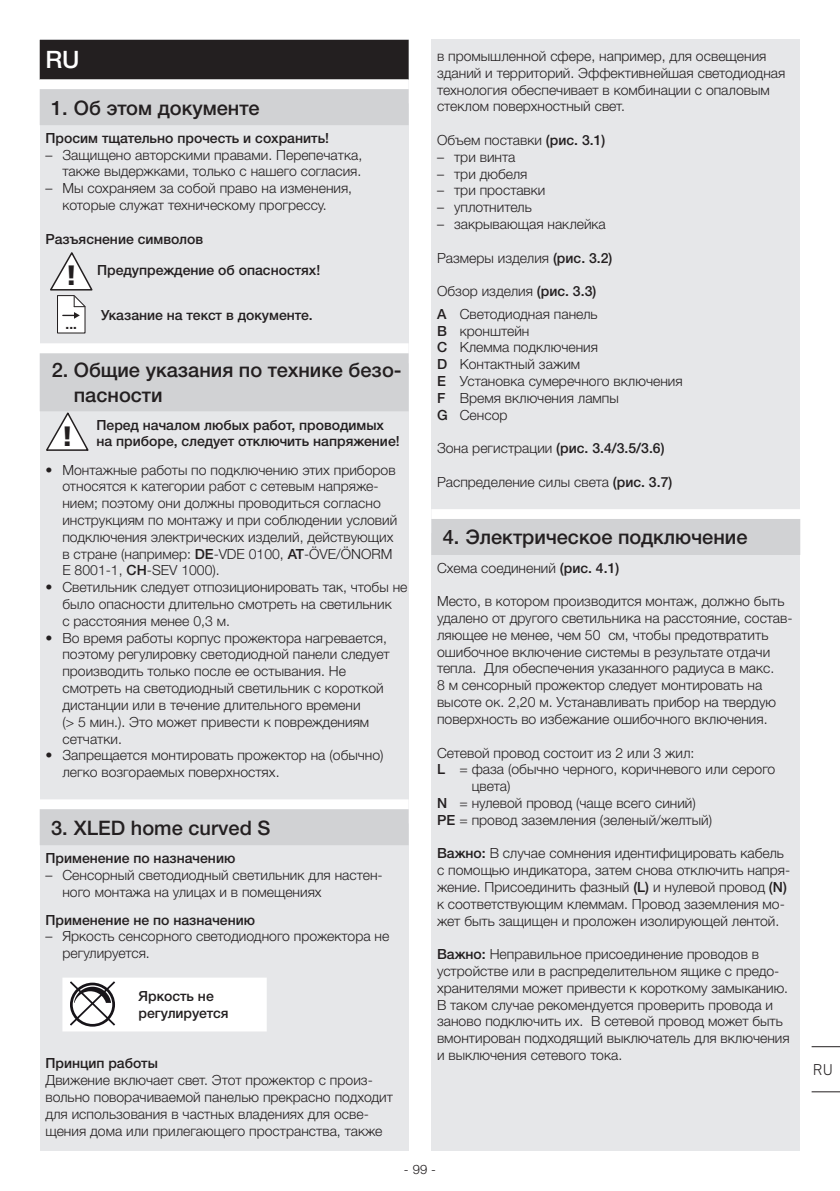
<style>
.page{position:relative;width:840px;height:1191px;background:#fff}
.page>*{position:absolute;margin:0;border:0;box-sizing:border-box;transform-origin:0 0}
.t1{font:900 28px "Frutiger LT Com";color:#231f20}
.t2{font:500 24px "Helvetica Neue LTW1 G";color:#fff}
.t3{font:500 20px/24px "Helvetica Neue LTW1 G";color:#231f20}
.t4{font:300 16px "DIN Next W1 G";color:#231f20}
.t5{font:300 14px/16.8px "Helvetica Neue LTW1 G";color:#231f20}
.t6{font:500 14px/16.8px "Helvetica Neue LTW1 G";color:#231f20}
.t7{font:700 13.4px "Helvetica Neue LT Pro";color:#231f20}
.t8{font:300 13px "Helvetica Neue LTW1 G";color:#231f20}
.s1{font-family:"Frutiger LT Com";font-weight:900;font-size:28px}
.s2{font-weight:500}
.s3{font-weight:300}
</style>
<div class="page">
<div style="left:431px;top:40px;width:368px;height:1111px;background:#e6e7e9"></div>
<div style="left:431px;top:509px;width:368px;height:24px;background:#fff"></div>
<div style="left:431px;top:519px;width:368px;height:36px;background:#d1d2d4"></div>
<div style="left:40px;top:40px;width:368px;height:1111px;background:#e6e7e9"></div>
<div style="left:40px;top:40px;width:368px;height:40px;background:#231f20"></div>
<div style="left:40px;top:79px;width:368px;height:24px;background:#fff"></div>
<div style="left:40px;top:89px;width:368px;height:36px;background:#d1d2d4"></div>
<div style="left:40px;top:343px;width:368px;height:20px;background:#fff"></div>
<div style="left:40px;top:353px;width:368px;height:58px;background:#d1d2d4"></div>
<div style="left:40px;top:799px;width:368px;height:24px;background:#fff"></div>
<div style="left:40px;top:809px;width:368px;height:36px;background:#d1d2d4"></div>
<svg style="left:50px;top:252px;width:42px;height:81px"></svg>
<svg style="left:62px;top:978px;width:204px;height:53px;background:#efeeef"></svg>
<svg style="left:46px;top:412px;width:42px;height:39px"></svg>
<svg style="left:811px;top:1046px;width:28px;height:1px"></svg>
<svg style="left:811px;top:1091px;width:28px;height:1px"></svg>
<h2 class="t2" style="left:45px;top:45px;width:36px">RU</h2>
<h3 class="t3" style="left:51px;top:96px;width:210px">1. Об этом документе</h3>
<p class="t6" style="left:45px;top:129px;width:285px">Просим тщательно прочесть и сохранить!</p>
<p class="t5" style="left:45px;top:146px;width:318px;text-align:right">– Защищено авторскими правами. Перепечатка, также выдержками, только с нашего согласия.</p>
<p class="t5" style="left:45px;top:180px;width:308px;text-align:center">– Мы сохраняем за собой право на изменения, которые служат техническому прогрессу.</p>
<p class="t6" style="left:45px;top:230px;width:159px">Разъяснение символов</p>
<p class="t6" style="left:65px;top:262px;width:256px"><span class="s1">!</span> Предупреждение об опасностях!</p>
<p class="t7" style="left:66px;top:315px;width:13px">...</p>
<p class="t6" style="left:101px;top:306px;width:211px">Указание на текст в документе.</p>
<h3 class="t3" style="left:74px;top:358px;width:329px;text-indent:-22px">2. Общие указания по технике безо&shy;пасности</h3>
<p class="t6" style="left:96px;top:416px;width:304px">Перед началом любых работ, проводимых на приборе, следует отключить напряжение!</p>
<p class="t5" style="left:62px;top:461px;width:336px;text-indent:-17px">• Монтажные работы по подключению этих приборов относятся к категории работ с сетевым напряже&shy;нием; поэтому они должны проводиться согласно инструкциям по монтажу и при соблюдении условий подключения электрических изделий, действующих в стране (например: <span class="s2">DE</span>-VDE 0100, <span class="s2">AT</span>-ÖVE/ÖNORM E 8001-1, <span class="s2">CH</span>-SEV 1000).</p>
<p class="t5" style="left:62px;top:579px;width:346px;text-indent:-17px">• Светильник следует отпозиционировать так, чтобы не было опасности длительно смотреть на светильник<br>с расстояния менее 0,3 м.</p>
<p class="t5" style="left:62px;top:629px;width:329px;text-indent:-17px">• Во время работы корпус прожектора нагревается, поэтому регулировку светодиодной панели следует производить только после ее остывания. Не смотреть на светодиодный светильник с короткой дистанции или в течение длительного времени<br>(&gt; 5 мин.). Это может привести к повреждениям сетчатки.</p>
<p class="t5" style="left:62px;top:747px;width:322px;text-indent:-17px">• Запрещается монтировать прожектор на (обычно) легко возгораемых поверхностях.</p>
<h1 class="t1" style="left:61px;top:419px;width:14px">!</h1>
<h3 class="t3" style="left:51px;top:815px;width:221px">3. XLED home curved S</h3>
<p class="t6" style="left:45px;top:849px;width:191px">Применение по назначению</p>
<p class="t5" style="left:62px;top:866px;width:322px;text-indent:-17px">– Сенсорный светодиодный светильник для настен&shy;ного монтажа на улицах и в помещениях</p>
<p class="t6" style="left:45px;top:911px;width:211px">Применение не по назначению</p>
<p class="t5" style="left:62px;top:928px;width:328px;text-indent:-17px">– Яркость сенсорного светодиодного прожектора не регулируется.</p>
<p class="t6" style="left:138px;top:987px;width:91px">Яркость не регулируется</p>
<p class="t6" style="left:45px;top:1055px;width:114px">Принцип работы</p>
<p class="t5" style="left:45px;top:1071px;width:349px">Движение включает свет. Этот прожектор с произ&shy;вольно поворачиваемой панелью прекрасно подходит для использования в частных владениях для осве&shy;щения дома или прилегающего пространства, также</p>
<p class="t5" style="left:437px;top:48px;width:350px">в промышленной сфере, например, для освещения зданий и территорий. Эффективнейшая светодиодная технология обеспечивает в комбинации с опаловым стеклом поверхностный свет.</p>
<p class="t5" style="left:437px;top:132px;width:170px">Объем поставки <span class="s2">(рис. 3.1)</span></p>
<p class="t5" style="left:437px;top:148px;width:80px">– три винта</p>
<p class="t5" style="left:437px;top:165px;width:92px">– три дюбеля</p>
<p class="t5" style="left:437px;top:182px;width:110px">– три проставки</p>
<p class="t5" style="left:437px;top:199px;width:96px">– уплотнитель</p>
<p class="t5" style="left:437px;top:216px;width:170px">– закрывающая наклейка</p>
<p class="t5" style="left:437px;top:249px;width:177px">Размеры изделия <span class="s2">(рис. 3.2)</span></p>
<p class="t5" style="left:437px;top:280px;width:162px;line-height:22.4px">Обзор изделия <span class="s2">(рис. 3.3)<br>A</span> Светодиодная панель</p>
<p class="t5" style="left:437px;top:322px;width:247px"><span class="s2">B</span> кронштейн<br><span class="s2">C</span> Клемма подключения<br><span class="s2">D</span> Контактный зажим<br><span class="s2">E</span> Установка сумеречного включения<br><span class="s2">F</span> Время включения лампы<br><span class="s2">G</span> Сенсор</p>
<p class="t6" style="left:437px;top:440px;width:229px"><span class="s3">Зона регистрации</span> (рис. 3.4/3.5/3.6)</p>
<p class="t5" style="left:437px;top:473px;width:237px">Распределение силы света <span class="s2">(рис. 3.7)</span></p>
<h3 class="t3" style="left:442px;top:525px;width:306px">4. Электрическое подключение</h3>
<p class="t5" style="left:437px;top:559px;width:184px">Схема соединений <span class="s2">(рис. 4.1)</span></p>
<p class="t5" style="left:437px;top:593px;width:357px">Место, в котором производится монтаж, должно быть удалено от другого светильника на расстояние, состав&shy;ляющее не менее, чем 50 см, чтобы предотвратить ошибочное включение системы в результате отдачи тепла. Для обеспечения указанного радиуса в макс.<br>8 м сенсорный прожектор следует монтировать на высоте ок. 2,20 м. Устанавливать прибор на твердую поверхность во избежание ошибочного включения.</p>
<p class="t5" style="left:437px;top:744px;width:259px">Сетевой провод состоит из 2 или 3 жил:</p>
<p class="t5" style="left:437px;top:761px;width:340px"><span class="s2">L</span> = фаза (обычно черного, коричневого или серого</p>
<p class="t5" style="left:471px;top:777px;width:40px">цвета)</p>
<p class="t5" style="left:437px;top:794px;width:260px"><span class="s2">N</span> = нулевой провод (чаще всего синий)</p>
<p class="t5" style="left:437px;top:811px;width:276px"><span class="s2">PE</span> = провод заземления (зеленый/желтый)</p>
<p class="t5" style="left:437px;top:845px;width:354px"><span class="s2">Важно:</span> В случае сомнения идентифицировать кабель с помощью индикатора, затем снова отключить напря&shy;жение. Присоединить фазный <span class="s2">(L)</span> и нулевой провод <span class="s2">(N) </span>к соответствующим клеммам. Провод заземления мо&shy;жет быть защищен и проложен изолирующей лентой.</p>
<p class="t5" style="left:437px;top:945px;width:354px"><span class="s2">Важно:</span> Неправильное присоединение проводов в устройстве или в распределительном ящике с предо&shy;хранителями может привести к короткому замыканию.<br>В таком случае рекомендуется проверить провода и заново подключить их. В сетевой провод может быть вмонтирован подходящий выключатель для включения и выключения сетевого тока.</p>
<p class="t8" style="left:404px;top:1161px;width:34px">- 99 -</p>
<p class="t4" style="left:812px;top:1060px;width:21px">RU</p>
</div>
